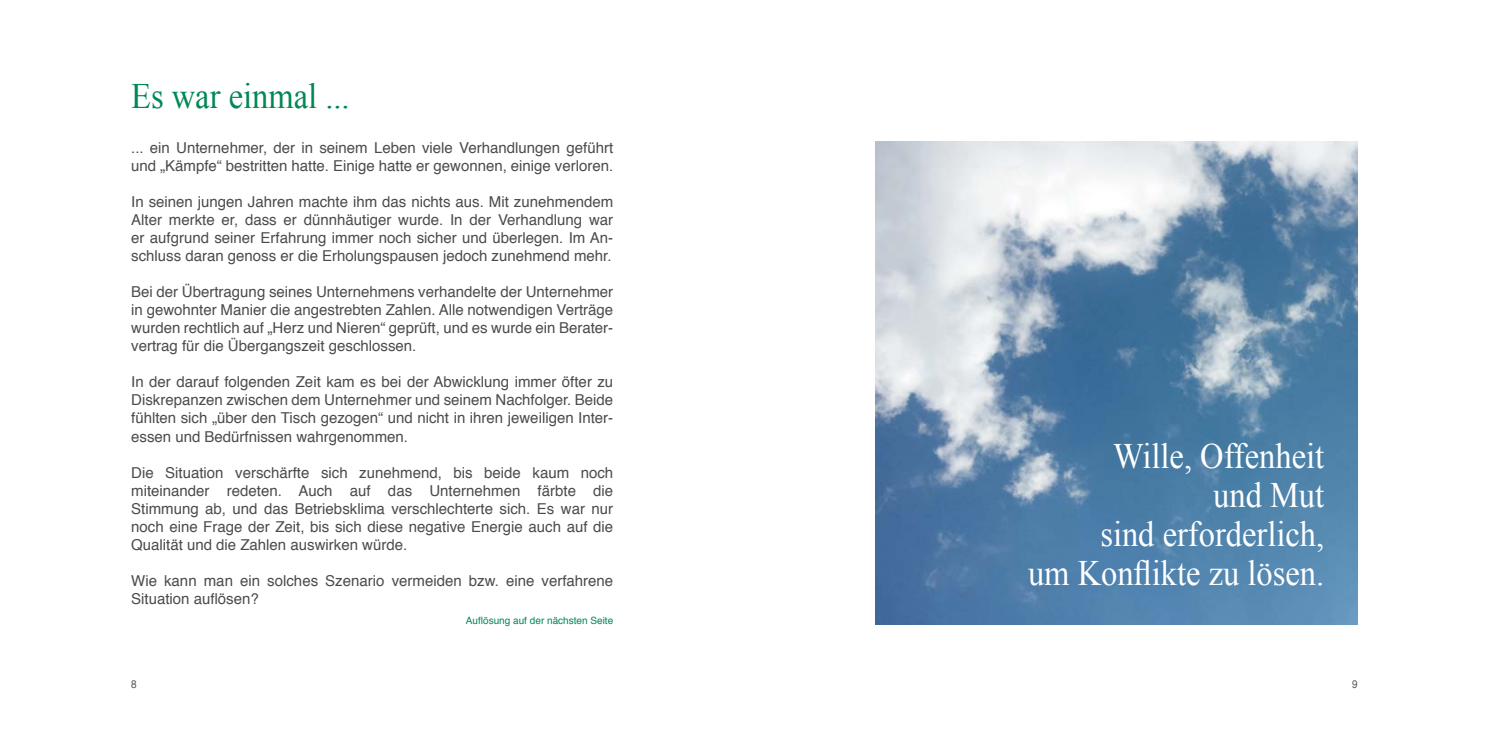
<style>
.page{position:relative;width:1489px;height:745px;background:#fff}
.page>*{position:absolute;margin:0;border:0;box-sizing:border-box;transform-origin:0 0}
.t1{font:35.75px/39px "Times New Roman";color:#fff;text-align:right;scale:.91 1}
.t2{font:35.75px "Times New Roman";color:#085;scale:.91 1}
.t3{font:15px/18px "Helvetica";color:#4b4b4d;text-align:justify}
.t4{font:11px "Helvetica";color:#58585a;scale:.91 1}
.t5{font:10px "Helvetica";color:#085}
</style>
<div class="page">
<img style="left:875px;top:142px;width:482px;height:482px">
<h1 class="t2" style="left:131px;top:72px;width:242px">Es war einmal ...</h1>
<p class="t3" style="left:131px;top:139px;width:483px">... ein Unternehmer, der in seinem Leben viele Verhandlungen geführt und „Kämpfe“ bestritten hatte. Einige hatte er gewonnen, einige verloren.</p>
<p class="t3" style="left:131px;top:193px;width:483px">In seinen jungen Jahren machte ihm das nichts aus. Mit zunehmendem Alter merkte er, dass er dünnhäutiger wurde. In der Verhandlung war er aufgrund seiner Erfahrung immer noch sicher und überlegen. Im An&shy;schluss daran genoss er die Erholungspausen jedoch zunehmend mehr.</p>
<p class="t3" style="left:131px;top:283px;width:483px">Bei der Übertragung seines Unternehmens verhandelte der Unternehmer in gewohnter Manier die angestrebten Zahlen. Alle notwendigen Verträge wurden rechtlich auf „Herz und Nieren“ geprüft, und es wurde ein Berater&shy;vertrag für die Übergangszeit geschlossen.</p>
<p class="t3" style="left:131px;top:373px;width:483px">In der darauf folgenden Zeit kam es bei der Abwicklung immer öfter zu Diskrepanzen zwischen dem Unternehmer und seinem Nachfolger. Beide fühlten sich „über den Tisch gezogen“ und nicht in ihren jeweiligen Inter&shy;essen und Bedürfnissen wahrgenommen.</p>
<p class="t3" style="left:131px;top:463px;width:483px">Die Situation verschärfte sich zunehmend, bis beide kaum noch miteinander redeten. Auch auf das Unternehmen färbte die Stimmung ab, und das Betriebsklima verschlechterte sich. Es war nur noch eine Frage der Zeit, bis sich diese negative Energie auch auf die Qualität und die Zahlen auswirken würde.</p>
<p class="t3" style="left:131px;top:571px;width:483px">Wie kann man ein solches Szenario vermeiden bzw. eine verfahrene<br>Situation auflösen?</p>
<p class="t5" style="left:466px;top:612px;width:149px">Auflösung auf der nächsten Seite</p>
<h1 class="t1" style="left:1027px;top:436px;width:327px">Wille, Offenheit<br>und Mut<br>sind erforderlich,<br>um Konflikte zu lösen.</h1>
<p class="t4" style="left:131px;top:675px;width:8px">8</p>
<p class="t4" style="left:1352px;top:675px;width:8px">9</p>
</div>
